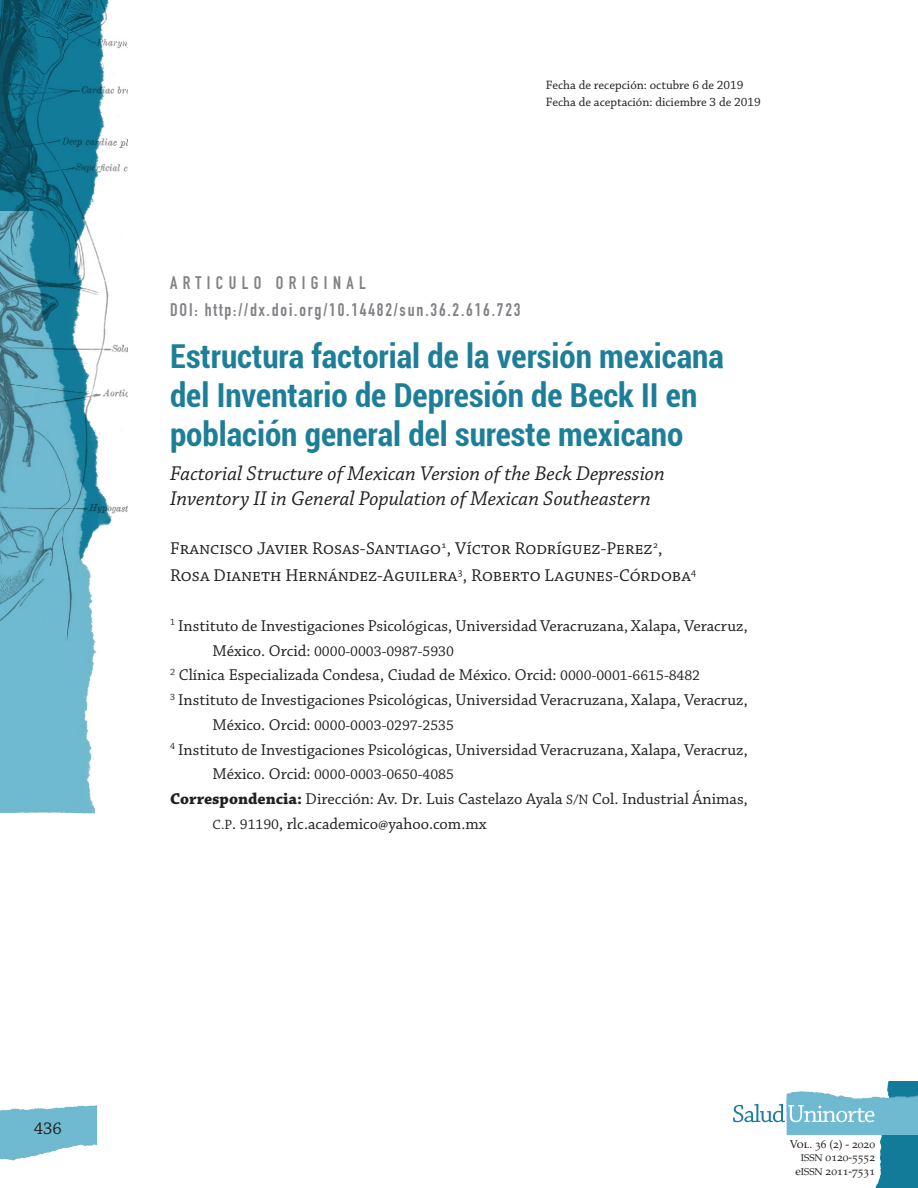
<style>
.page{position:relative;width:918px;height:1188px;background:#fff}
.page>*{position:absolute;margin:0;border:0;box-sizing:border-box;transform-origin:0 0}
.t1{font:700 condensed 33px/39px "Roboto";color:#1d7e98}
.t2{font:italic 21px/25.5px "Chaparral Pro";color:#231f20}
.t3{font:18px/27px "Chaparral Pro";color:#231f20}
.t4{font:18px/27px "DIN Engschrift Std";letter-spacing:.1em;color:#808285}
.t5{font:16.5px/24.8px "Chaparral Pro";color:#231f20}
.t6{font:15px "Chaparral Pro";color:#231f20}
.t7{font:12.75px/17.1px "Chaparral Pro";color:#231f20}
.t8{font:11.4px/13.5px "Palatino LT Std";color:#231f20;text-align:right}
.s1{font-size:16.5px}
.s2{font-size:15px}
.s3{font-weight:700}
.s4{font-size:14.1px}
.s5{font-size:9.9px}
</style>
<div class="page">
<img style="left:0;top:673px;width:96px;height:141px">
<img style="left:0;top:0;width:127px;height:673px">
<img style="left:0;top:1105px;width:97px;height:56px">
<img style="left:850px;top:1082px;width:68px;height:106px">
<img style="left:787px;top:1090px;width:131px;height:44px">
<svg style="left:733px;top:1104px;width:141px;height:18px"></svg>
<p class="t7" style="left:546px;top:77px;width:216px">Fecha de recepción: octubre 6 de 2019<br>Fecha de aceptación: diciembre 3 de 2019</p>
<p class="t4" style="left:170px;top:270px;width:352px">ARTICULO ORIGINAL<br>DOI: http://dx.doi.org/10.14482/sun.36.2.616.723</p>
<h1 class="t1" style="left:170px;top:335px;width:555px">Estructura factorial de la versión mexicana del Inventario de Depresión de Beck II en población general del sureste mexicano</h1>
<p class="t2" style="left:170px;top:461px;width:496px">Factorial Structure of Mexican Version of the Beck Depression<br>Inventory II in General Population of Mexican Southeastern</p>
<p class="t3" style="left:170px;top:535px;width:528px">Francisco Javier Rosas-Santiago<sup>1</sup>, Víctor Rodríguez-Perez<sup>2</sup>,<br>Rosa Dianeth Hernández-Aguilera<sup>3</sup>, Roberto Lagunes-Córdoba<sup>4</sup></p>
<p class="t5" style="left:170px;top:614px;width:579px"><sup>1</sup> Instituto de Investigaciones Psicológicas, Universidad Veracruzana, Xalapa, Veracruz,</p>
<p class="t6" style="left:213px;top:643px;width:243px"><span class="s1">México. Orcid:</span> 0000-0003-0987-5930</p>
<p class="t5" style="left:170px;top:664px;width:579px"><sup>2</sup> Clínica Especializada Condesa, Ciudad de México. Orcid: <span class="s2">0000-0001-6615-8482<br></span><sup>3</sup> Instituto de Investigaciones Psicológicas, Universidad Veracruzana, Xalapa, Veracruz,</p>
<p class="t6" style="left:213px;top:717px;width:243px"><span class="s1">México. Orcid:</span> 0000-0003-0297-2535</p>
<p class="t5" style="left:170px;top:738px;width:579px"><sup>4</sup> Instituto de Investigaciones Psicológicas, Universidad Veracruzana, Xalapa, Veracruz,</p>
<p class="t6" style="left:213px;top:766px;width:243px"><span class="s1">México. Orcid:</span> 0000-0003-0650-4085</p>
<p class="t5" style="left:213px;top:787px;width:537px;text-indent:-43px"><span class="s3">Correspondencia:</span> Dirección: Av. Dr. Luis Castelazo Ayala <span class="s4">S/N</span> Col. Industrial Ánimas,<br><span class="s4">C.P</span>. <span class="s2">91190</span>, rlc.academico@yahoo.com.mx</p>
<p class="t3" style="left:34px;top:1115px;width:30px">436</p>
<p class="t8" style="left:790px;top:1137px;width:87px">Vol. 36 (2) - 2020<br><span class="s5">ISSN</span> 0120-5552 e<span class="s5">ISSN</span> 2011-7531</p>
</div>
